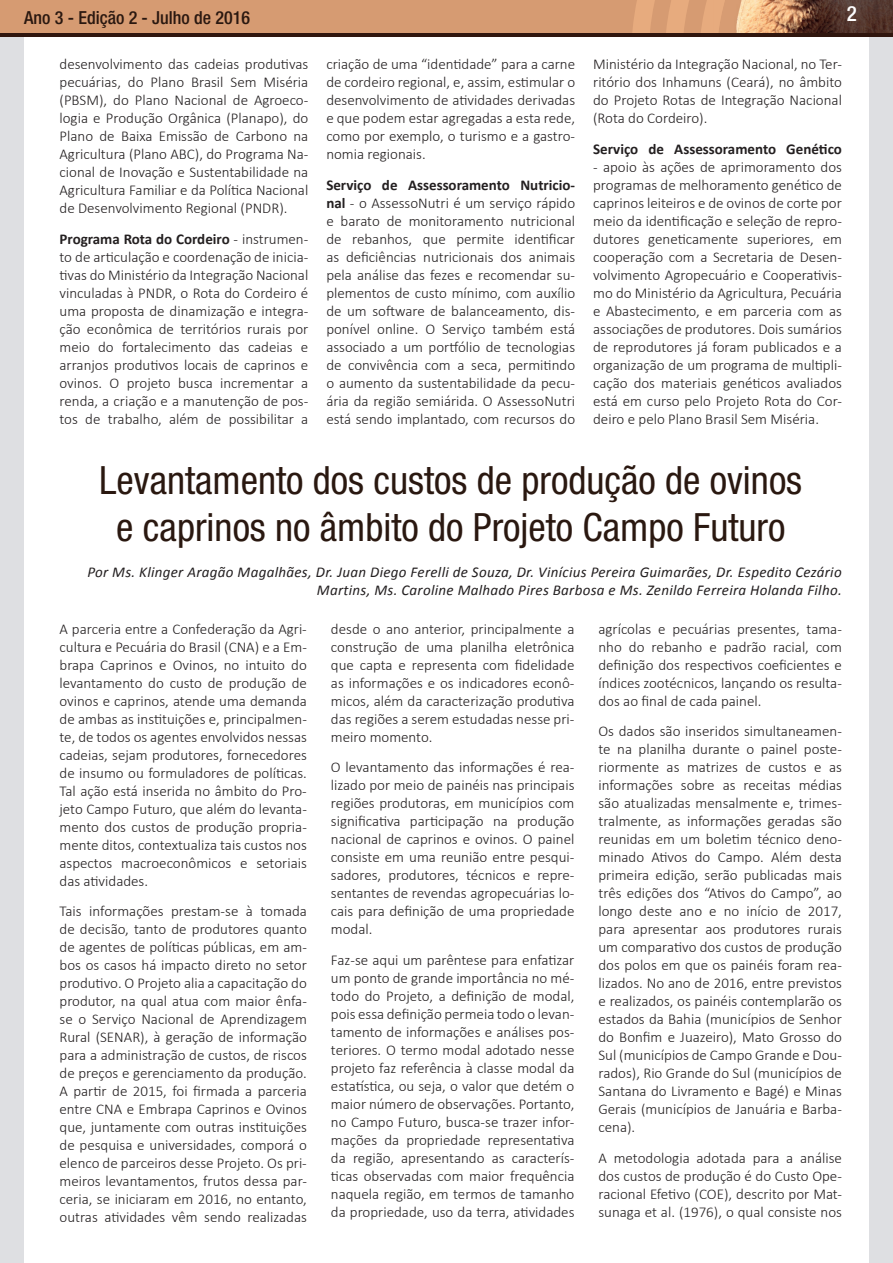
<style>
.page{position:relative;width:893px;height:1263px;background:#fff}
.page>*{position:absolute;margin:0;border:0;box-sizing:border-box;transform-origin:0 0}
.t1{font:condensed 39px/46.8px "Helvetica Neue LT Std";color:#2a1810;text-align:center}
.t2{font:500 condensed 21px "Helvetica Neue LT Std";color:#fff}
.t3{font:500 condensed 18px "Helvetica Neue LT Std";color:#2a1810}
.t4{font:300 15px/18px "Calibri";color:#231f20;text-align:justify}
.t5{font:italic 15px/18px "Calibri";letter-spacing:.02em;color:#231f20;text-align:right}
.t6{font:700 15px "Calibri";color:#231f20}
.s1{font-weight:700}
</style>
<div class="page">
<div style="left:0;top:13px;width:893px;height:1250px;background:#dedfe2"></div>
<div style="left:24px;top:13px;width:845px;height:1250px;background:#fff"></div>
<div style="left:0;top:0;width:893px;height:37px;background:#d69b72"></div>
<svg style="left:632px;top:0;width:82px;height:33px"></svg>
<img style="left:736px;top:0;width:157px;height:33px">
<img style="left:773px;top:0;width:28px;height:33px">
<img style="left:738px;top:0;width:26px;height:33px">
<img style="left:714px;top:0;width:11px;height:33px">
<hr style="left:0;top:33px;width:893px;height:4px;background:#30160e">
<p class="t3" style="left:24px;top:7px;width:228px">Ano 3 - Edição 2 - Julho de 2016</p>
<h2 class="t2" style="left:847px;top:1px;width:12px">2</h2>
<p class="t4" style="left:60px;top:55px;width:250px">desenvolvimento das cadeias produtivas pecuárias, do Plano Brasil Sem Miséria (PBSM), do Plano Nacional de Agroeco&shy;logia e Produção Orgânica (Planapo), do Plano de Baixa Emissão de Carbono na Agricultura (Plano ABC), do Programa Na&shy;cional de Inovação e Sustentabilidade na Agricultura Familiar e da Política Nacional de Desenvolvimento Regional (PNDR).</p>
<p class="t4" style="left:60px;top:229px;width:250px"><span class="s1">Programa Rota do Cordeiro</span> - instrumen&shy;to de articulação e coordenação de inicia&shy;tivas do Ministério da Integração Nacional vinculadas à PNDR, o Rota do Cordeiro é uma proposta de dinamização e integra&shy;ção econômica de territórios rurais por meio do fortalecimento das cadeias e arranjos produtivos locais de caprinos e ovinos. O projeto busca incrementar a renda, a criação e a manutenção de pos&shy;tos de trabalho, além de possibilitar a</p>
<p class="t4" style="left:326px;top:55px;width:250px">criação de uma “identidade” para a carne de cordeiro regional, e, assim, estimular o desenvolvimento de atividades derivadas e que podem estar agregadas a esta rede, como por exemplo, o turismo e a gastro&shy;nomia regionais.</p>
<p class="t4" style="left:326px;top:175px;width:250px"><span class="s1">Serviço de Assessoramento Nutricio&shy;nal</span> - o AssessoNutri é um serviço rápido e barato de monitoramento nutricional de rebanhos, que permite identificar as deficiências nutricionais dos animais pela análise das fezes e recomendar su&shy;plementos de custo mínimo, com auxílio de um software de balanceamento, dis&shy;ponível online. O Serviço também está associado a um portfólio de tecnologias de convivência com a seca, permitindo o aumento da sustentabilidade da pecu&shy;ária da região semiárida. O AssessoNutri está sendo implantado, com recursos do</p>
<p class="t4" style="left:593px;top:55px;width:250px">Ministério da Integração Nacional, no Ter&shy;ritório dos Inhamuns (Ceará), no âmbito do Projeto Rotas de Integração Nacional (Rota do Cordeiro).</p>
<p class="t6" style="left:593px;top:140px;width:250px">Serviço de Assessoramento Genético</p>
<p class="t4" style="left:593px;top:157px;width:250px">- apoio às ações de aprimoramento dos programas de melhoramento genético de caprinos leiteiros e de ovinos de corte por meio da identificação e seleção de repro&shy;dutores geneticamente superiores, em cooperação com a Secretaria de Desen&shy;volvimento Agropecuário e Cooperativis&shy;mo do Ministério da Agricultura, Pecuária e Abastecimento, e em parceria com as associações de produtores. Dois sumários de reprodutores já foram publicados e a organização de um programa de multipli&shy;cação dos materiais genéticos avaliados está em curso pelo Projeto Rota do Cor&shy;deiro e pelo Plano Brasil Sem Miséria.</p>
<h1 class="t1" style="left:99px;top:457px;width:704px">Levantamento dos custos de produção de ovinos e caprinos no âmbito do Projeto Campo Futuro</h1>
<p class="t5" style="left:87px;top:562px;width:756px">Por Ms. Klinger Aragão Magalhães, Dr. Juan Diego Ferelli de Souza, Dr. Vinícius Pereira Guimarães, Dr. Espedito Cezário<br>Martins, Ms. Caroline Malhado Pires Barbosa e Ms. Zenildo Ferreira Holanda Filho.</p>
<p class="t4" style="left:60px;top:619px;width:249px">A parceria entre a Confederação da Agri&shy;cultura e Pecuária do Brasil (CNA) e a Em&shy;brapa Caprinos e Ovinos, no intuito do levantamento do custo de produção de ovinos e caprinos, atende uma demanda de ambas as instituições e, principalmen&shy;te, de todos os agentes envolvidos nessas cadeias, sejam produtores, fornecedores de insumo ou formuladores de políticas.<br>Tal ação está inserida no âmbito do Pro&shy;jeto Campo Futuro, que além do levanta&shy;mento dos custos de produção propria&shy;mente ditos, contextualiza tais custos nos aspectos macroeconômicos e setoriais das atividades.</p>
<p class="t4" style="left:60px;top:902px;width:249px">Tais informações prestam-se à tomada de decisão, tanto de produtores quanto de agentes de políticas públicas, em am&shy;bos os casos há impacto direto no setor produtivo. O Projeto alia a capacitação do produtor, na qual atua com maior ênfa&shy;se o Serviço Nacional de Aprendizagem Rural (SENAR), à geração de informação para a administração de custos, de riscos de preços e gerenciamento da produção.<br>A partir de 2015, foi firmada a parceria entre CNA e Embrapa Caprinos e Ovinos que, juntamente com outras instituições de pesquisa e universidades, comporá o elenco de parceiros desse Projeto. Os pri&shy;meiros levantamentos, frutos dessa par&shy;ceria, se iniciaram em 2016, no entanto, outras atividades vêm sendo realizadas</p>
<p class="t4" style="left:331px;top:619px;width:245px">desde o ano anterior, principalmente a construção de uma planilha eletrônica que capta e representa com fidelidade as informações e os indicadores econô&shy;micos, além da caracterização produtiva das regiões a serem estudadas nesse pri&shy;meiro momento.</p>
<p class="t4" style="left:331px;top:758px;width:245px">O levantamento das informações é rea&shy;lizado por meio de painéis nas principais regiões produtoras, em municípios com significativa participação na produção nacional de caprinos e ovinos. O painel consiste em uma reunião entre pesqui&shy;sadores, produtores, técnicos e repre&shy;sentantes de revendas agropecuárias lo&shy;cais para definição de uma propriedade modal.</p>
<p class="t4" style="left:331px;top:950px;width:245px">Faz-se aqui um parêntese para enfatizar um ponto de grande importância no mé&shy;todo do Projeto, a definição de modal, pois essa definição permeia todo o levan&shy;tamento de informações e análises pos&shy;teriores. O termo modal adotado nesse projeto faz referência à classe modal da estatística, ou seja, o valor que detém o maior número de observações. Portanto, no Campo Futuro, busca-se trazer infor&shy;mações da propriedade representativa da região, apresentando as caracterís&shy;ticas observadas com maior frequência naquela região, em termos de tamanho da propriedade, uso da terra, atividades</p>
<p class="t4" style="left:598px;top:619px;width:245px">agrícolas e pecuárias presentes, tama&shy;nho do rebanho e padrão racial, com definição dos respectivos coeficientes e índices zootécnicos, lançando os resulta&shy;dos ao final de cada painel.</p>
<p class="t4" style="left:598px;top:722px;width:245px">Os dados são inseridos simultaneamen&shy;te na planilha durante o painel poste&shy;riormente as matrizes de custos e as informações sobre as receitas médias são atualizadas mensalmente e, trimes&shy;tralmente, as informações geradas são reunidas em um boletim técnico deno&shy;minado Ativos do Campo. Além desta primeira edição, serão publicadas mais três edições dos “Ativos do Campo”, ao longo deste ano e no início de 2017, para apresentar aos produtores rurais um comparativo dos custos de produção dos polos em que os painéis foram rea&shy;lizados. No ano de 2016, entre previstos e realizados, os painéis contemplarão os estados da Bahia (municípios de Senhor do Bonfim e Juazeiro), Mato Grosso do Sul (municípios de Campo Grande e Dou&shy;rados), Rio Grande do Sul (municípios de Santana do Livramento e Bagé) e Minas Gerais (municípios de Januária e Barba&shy;cena).</p>
<p class="t4" style="left:598px;top:1148px;width:245px">A metodologia adotada para a análise dos custos de produção é do Custo Ope&shy;racional Efetivo (COE), descrito por Mat&shy;sunaga et al. (1976), o qual consiste nos</p>
</div>
